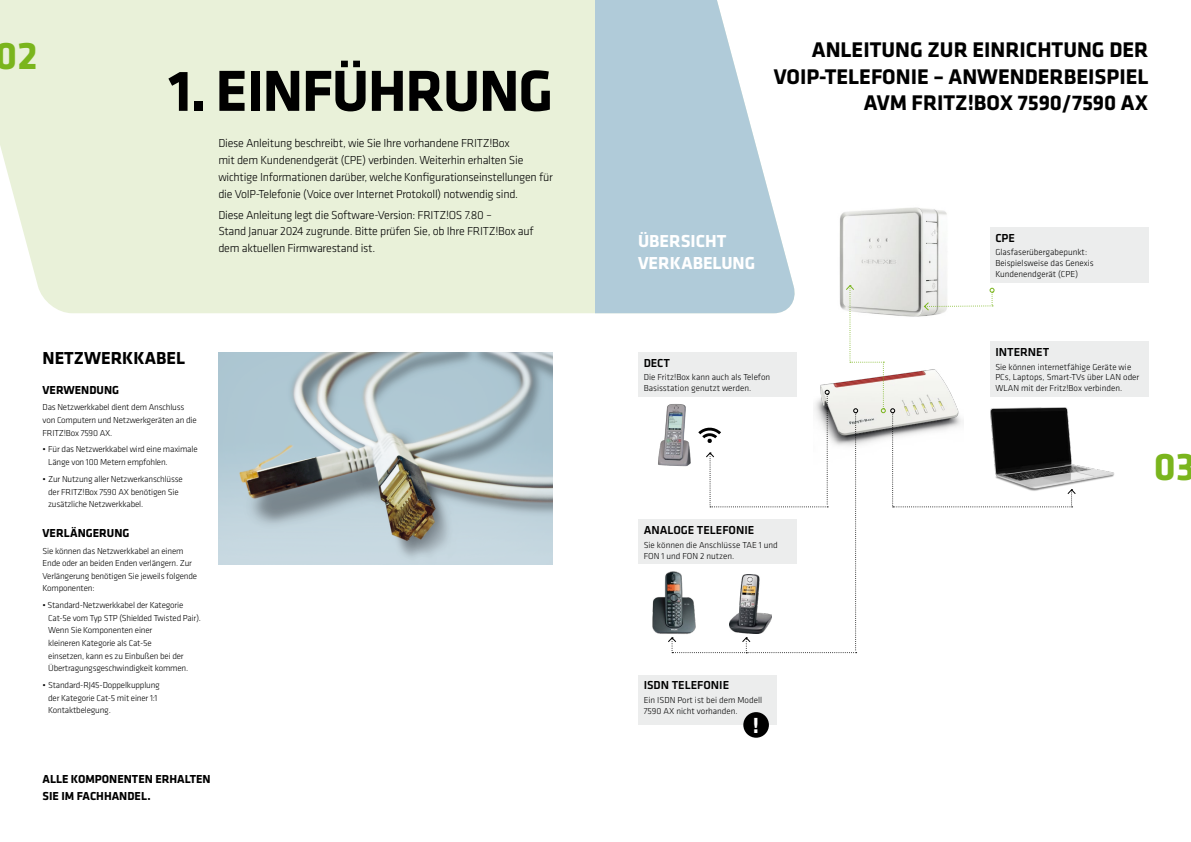
<style>
.page{position:relative;width:1191px;height:842px;background:#fff}
.page>*{position:absolute;margin:0;border:0;box-sizing:border-box;transform-origin:0 0}
.t1{font:700 60px "Klavika Basic";letter-spacing:-.02em;color:#000}
.t2{font:700 40px "Klavika Basic";color:#7ab51d}
.t3{font:700 22px/26.4px "Klavika Basic";color:#000;text-align:right}
.t4{font:700 22px "Klavika Basic";color:#fff}
.t5{font:700 18px/21.6px "Klavika Basic";color:#fff}
.t6{font:700 18px "Klavika Basic";color:#000}
.t7{font:300 12px/16.8px "Klavika Basic";letter-spacing:-.02em;color:#000}
.t8{font:700 12px/16.8px "Klavika Basic";color:#000}
.t9{font:500 12px "Klavika Basic";color:#000}
.t10{font:300 9px/12.6px "Klavika Basic";letter-spacing:-.02em;color:#000}
.t11{font:300 9px/10.8px "Klavika Basic";color:#000}
</style>
<div class="page">
<div style="left:638px;top:352px;width:159px;height:45px;background:#eceded"></div>
<div style="left:0;top:0;width:595px;height:313px;background:#e9f1d9"></div>
<svg style="left:595px;top:0;width:198px;height:313px;fill:#b0cbd9"></svg>
<div style="left:210px;top:345px;width:351px;height:220px;background:#7eaabf;opacity:.3"></div>
<img style="left:839px;top:207px;width:108px;height:77px">
<img style="left:652px;top:573px;width:15px;height:61px">
<img style="left:658px;top:408px;width:9px;height:58px">
<div style="left:638px;top:519px;width:159px;height:45px;background:#eceded"></div>
<div style="left:989px;top:227px;width:159px;height:56px;background:#eceded"></div>
<div style="left:989px;top:341px;width:159px;height:56px;background:#eceded"></div>
<svg style="left:667px;top:284px;width:406px;height:369px"></svg>
<img style="left:989px;top:404px;width:125px;height:91px">
<div style="left:638px;top:676px;width:138px;height:49px;background:#eceded"></div>
<div style="left:743px;top:712px;width:26px;height:26px;background:#000;border-radius:50%"></div>
<h2 class="t2" style="left:-4px;top:27px;width:43px">02</h2>
<h1 class="t1" style="left:168px;top:48px;width:386px">1. EINFÜHRUNG</h1>
<p class="t7" style="left:218px;top:135px;width:336px">Diese Anleitung beschreibt, wie Sie Ihre vorhandene FRITZ!Box<br>mit dem Kundenendgerät (CPE) verbinden. Weiterhin erhalten Sie wichtige Informationen darüber, welche Konfigurationseinstellungen für die VoIP-Telefonie (Voice over Internet Protokoll) notwendig sind.</p>
<h3 class="t7" style="left:218px;top:206px;width:317px">Diese Anleitung legt die Software-Version: FRITZ!OS 7.80 –<br>Stand Januar 2024 zugrunde. Bitte prüfen Sie, ob Ihre FRITZ!Box auf dem aktuellen Firmwarestand ist.</h3>
<h3 class="t6" style="left:43px;top:345px;width:144px">NETZWERKKABEL</h3>
<h3 class="t8" style="left:43px;top:381px;width:78px">VERWENDUNG</h3>
<p class="t10" style="left:43px;top:401px;width:156px">Das Netzwerkkabel dient dem Anschluss von Computern und Netzwerkgeräten an die<br>FRITZ!Box 7590 AX.</p>
<p class="t10" style="left:48px;top:443px;width:151px;text-indent:-6px">• Für das Netzwerkkabel wird eine maximale<br>Länge von 100 Metern empfohlen.</p>
<p class="t10" style="left:48px;top:472px;width:136px;text-indent:-6px">• Zur Nutzung aller Netzwerkanschlüsse der FRITZ!Box 7590 AX benötigen Sie zusätzliche Netzwerkkabel.</p>
<h3 class="t8" style="left:43px;top:524px;width:88px">VERLÄNGERUNG</h3>
<p class="t10" style="left:43px;top:544px;width:156px">Sie können das Netzwerkkabel an einem Ende oder an beiden Enden verlängern. Zur Verlängerung benötigen Sie jeweils folgende Komponenten:</p>
<p class="t10" style="left:48px;top:599px;width:154px;text-indent:-6px">• Standard-Netzwerkkabel der Kategorie Cat-5e vom Typ STP (Shielded Twisted Pair).<br>Wenn Sie Komponenten einer<br>kleineren Kategorie als Cat-5e<br>einsetzen, kann es zu Einbußen bei der Übertragungsgeschwindigkeit kommen.</p>
<p class="t10" style="left:48px;top:679px;width:113px;text-indent:-6px">• Standard-RJ45-Doppelkupplung der Kategorie Cat-5 mit einer 1:1<br>Kontaktbelegung.</p>
<h3 class="t8" style="left:43px;top:770px;width:170px">ALLE KOMPONENTEN ERHALTEN<br>SIE IM FACHHANDEL.</h3>
<h3 class="t3" style="left:773px;top:36px;width:376px">ANLEITUNG ZUR EINRICHTUNG DER<br>VOIP-TELEFONIE – ANWENDERBEISPIEL<br>AVM FRITZ!BOX 7590/7590 AX</h3>
<h3 class="t5" style="left:638px;top:230px;width:119px">ÜBERSICHT<br>VERKABELUNG</h3>
<h3 class="t9" style="left:995px;top:230px;width:21px">CPE</h3>
<p class="t11" style="left:995px;top:247px;width:100px">Glasfaserübergabepunkt:<br>Beispielsweise das Genexis<br>Kundenendgerät (CPE)</p>
<h3 class="t9" style="left:643px;top:355px;width:28px">DECT</h3>
<p class="t11" style="left:643px;top:372px;width:128px">Die Fritz!Box kann auch als Telefon<br>Basisstation genutzt werden.</p>
<h3 class="t9" style="left:643px;top:522px;width:112px">ANALOGE TELEFONIE</h3>
<p class="t11" style="left:643px;top:539px;width:136px">Sie können die Anschlüsse TAE 1 und<br>FON 1 und FON 2 nutzen.</p>
<h3 class="t9" style="left:643px;top:677px;width:87px">ISDN TELEFONIE</h3>
<p class="t11" style="left:643px;top:694px;width:120px">Ein ISDN Port ist bei dem Modell<br>7590 AX nicht vorhanden.</p>
<h3 class="t4" style="left:752px;top:710px;width:8px">!</h3>
<h3 class="t9" style="left:995px;top:344px;width:55px">INTERNET</h3>
<p class="t11" style="left:995px;top:361px;width:146px">Sie können internetfähige Geräte wie<br>PCs, Laptops, Smart-TVs über LAN oder<br>WLAN mit der Fritz!Box verbinden.</p>
<h2 class="t2" style="left:1153px;top:438px;width:43px">03</h2>
</div>
